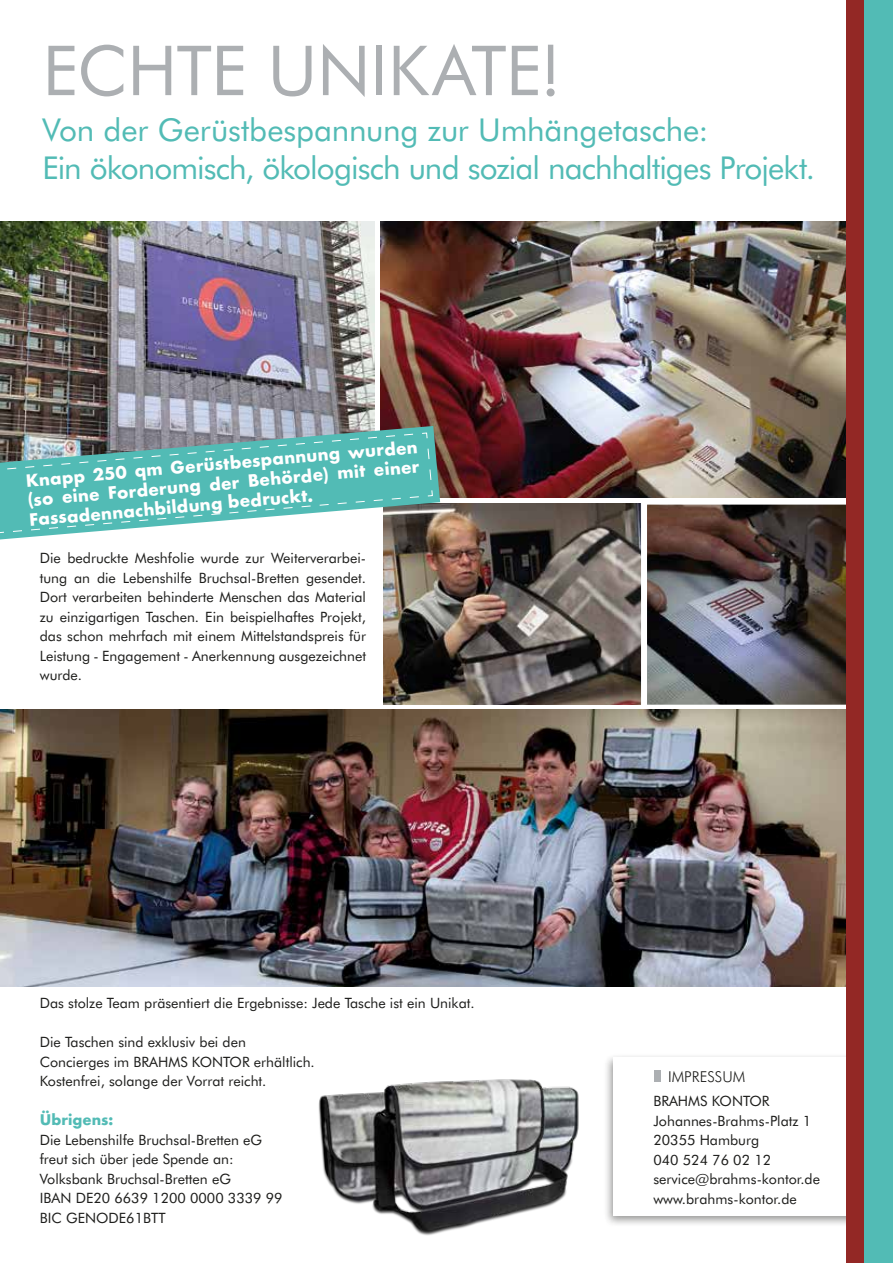
<style>
.page{position:relative;width:893px;height:1263px;background:#fff}
.page>*{position:absolute;margin:0;border:0;box-sizing:border-box;transform-origin:0 0}
.t1{font:69px "Futura BT";letter-spacing:-.005em;color:#acafb2}
.t2{font:31.5px/37.8px "Futura BT";letter-spacing:-.025em;color:#52bbb5}
.t3{font:700 16.5px/19.5px "Futura";color:#fff;text-align:justify}
.t4{font:300 15px "Futura BT";color:#1d1d1b}
.t5{font:14.25px/19.5px "Futura BT";color:#1d1d1b}
.t6{font:700 14.25px "Futura";color:#52bbb5}
</style>
<div class="page">
<img style="left:318px;top:1079px;width:261px;height:157px">
<img style="left:380px;top:221px;width:466px;height:276px">
<img style="left:0;top:221px;width:375px;height:205px">
<div style="left:603px;top:1053px;width:263px;height:174px;background:#1d1d1b;opacity:.46"></div>
<div style="left:613px;top:1057px;width:247px;height:158px;background:#fff"></div>
<div style="left:654px;top:1070px;width:7px;height:12px;background:#acafb2"></div>
<img style="left:383px;top:504px;width:258px;height:201px">
<img style="left:648px;top:506px;width:198px;height:198px">
<div style="left:641px;top:499px;width:231px;height:212px;border:6px solid #fff"></div>
<img style="left:0;top:710px;width:846px;height:276px">
<img style="left:0;top:426px;width:440px;height:113px">
<svg style="left:0;top:432px;width:433px;height:106px;background:#70bab6"></svg>
<div style="left:863px;top:0;width:30px;height:1263px;background:#52bbb5"></div>
<div style="left:846px;top:0;width:17px;height:1263px;background:#932825"></div>
<h1 class="t1" style="left:43px;top:29px;width:521px">ECHTE UNIKATE!</h1>
<h2 class="t2" style="left:43px;top:111px;width:774px">Von der Gerüstbespannung zur Umhängetasche:<br>Ein ökonomisch, ökologisch und sozial nachhaltiges Projekt.</h2>
<p class="t3" style="left:25px;top:471px;width:395px;rotate:-5deg">Knapp 250 qm Gerüstbespannung wurden (so eine Forderung der Behörde) mit einer Fassadennachbildung bedruckt.</p>
<p class="t5" style="left:40px;top:548px;width:328px;text-align:justify">Die bedruckte Meshfolie wurde zur Weiterverarbei&shy;tung an die Lebenshilfe Bruchsal-Bretten gesendet.<br>Dort verarbeiten behinderte Menschen das Material zu einzigartigen Taschen. Ein beispielhaftes Projekt, das schon mehrfach mit einem Mittelstandspreis für Leistung - Engagement - Anerkennung ausgezeichnet wurde.</p>
<p class="t5" style="left:40px;top:993px;width:436px">Das stolze Team präsentiert die Ergebnisse: Jede Tasche ist ein Unikat.</p>
<p class="t5" style="left:40px;top:1032px;width:276px">Die Taschen sind exklusiv bei den<br>Concierges im BRAHMS KONTOR erhältlich.<br>Kostenfrei, solange der Vorrat reicht.</p>
<p class="t6" style="left:40px;top:1109px;width:75px">Übrigens:</p>
<p class="t5" style="left:40px;top:1130px;width:244px">Die Lebenshilfe Bruchsal-Bretten eG freut sich über jede Spende an:<br>Volksbank Bruchsal-Bretten eG<br>IBAN DE20 6639 1200 0000 3339 99<br>BIC GENODE61BTT</p>
<p class="t4" style="left:668px;top:1067px;width:79px">IMPRESSUM</p>
<p class="t5" style="left:653px;top:1091px;width:168px">BRAHMS KONTOR<br>Johannes-Brahms-Platz 1<br>20355 Hamburg<br>040 524 76 02 12 service@brahms-kontor.de www.brahms-kontor.de</p>
</div>
